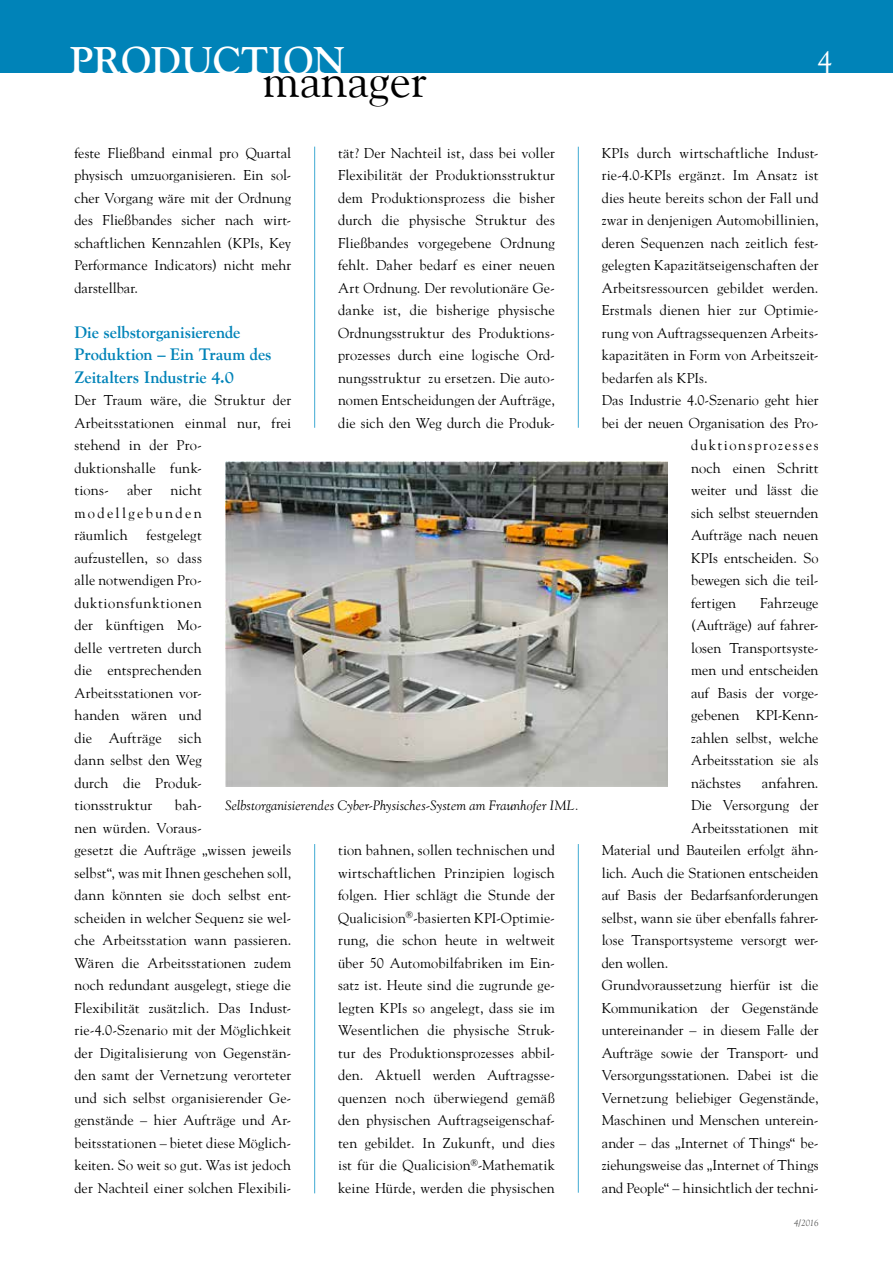
<style>
.page{position:relative;width:893px;height:1263px;background:#fff}
.page>*{position:absolute;margin:0;border:0;box-sizing:border-box;transform-origin:0 0}
.t1{font:47.7px "Goudy";color:#000}
.t2{font:700 38.4px "Goudy";color:#fff}
.t3{font:30px "Goudy";color:#fff}
.t4{font:700 16.5px/22.5px "Goudy";letter-spacing:-.005em;color:#0083b8}
.t5{font:14.25px/22.5px "Goudy";letter-spacing:.005em;color:#000;text-align:justify}
.t6{font:14.25px "Goudy";letter-spacing:.115em;color:#000}
.t7{font:italic 13.5px "Goudy";letter-spacing:.015em;color:#000}
.t8{font:italic 9px "Goudy";color:#565655}
</style>
<div class="page">
<div style="left:0;top:0;width:893px;height:72px;background:#0083b8"></div>
<hr style="left:314px;top:147px;width:1px;height:281px;background:#40aad3">
<hr style="left:578px;top:147px;width:1px;height:281px;background:#40aad3">
<img style="left:225px;top:461px;width:443px;height:325px">
<hr style="left:314px;top:844px;width:1px;height:349px;background:#40aad3">
<hr style="left:578px;top:844px;width:1px;height:349px;background:#40aad3">
<h2 class="t2" style="left:70px;top:38px;width:277px">production</h2>
<h1 class="t1" style="left:263px;top:51px;width:166px">manager</h1>
<p class="t5" style="left:338px;top:141px;width:218px">tät? Der Nachteil ist, dass bei voller Flexibilität der Produktionsstruktur dem Produktionsprozess die bisher durch die physische Struktur des Fließbandes vorgegebene Ordnung fehlt. Daher bedarf es einer neuen Art Ordnung. Der revolutionäre Ge&shy;danke ist, die bisherige physische Ordnungsstruktur des Produktions&shy;prozesses durch eine logische Ord&shy;nungsstruktur zu ersetzen. Die auto&shy;nomen Entscheidungen der Aufträge, die sich den Weg durch die Produk-</p>
<p class="t5" style="left:74px;top:141px;width:218px">feste Fließband einmal pro Quartal physisch umzuorganisieren. Ein sol&shy;cher Vorgang wäre mit der Ordnung des Fließbandes sicher nach wirt&shy;schaftlichen Kennzahlen (KPIs, Key Performance Indicators) nicht mehr darstellbar.</p>
<p class="t4" style="left:74px;top:321px;width:199px">Die selbstorganisierende<br>Produktion – Ein Traum des<br>Zeitalters Industrie 4.0</p>
<p class="t5" style="left:74px;top:389px;width:218px;text-align:left">Der Traum wäre, die Struktur der<br>Arbeitsstationen einmal nur, frei stehend in der Pro-<br>duktionshalle funk-<br>tions-</p>
<p class="t5" style="left:74px;top:479px;width:129px;text-indent:96px">nicht modellgebunden räumlich</p>
<p class="t5" style="left:127px;top:479px;width:27px">aber</p>
<p class="t5" style="left:74px;top:524px;width:129px;text-indent:72px">festgelegt aufzustellen, so dass alle notwendigen Pro&shy;duktionsfunktionen der künftigen Mo&shy;delle vertreten durch die entsprechenden Arbeitsstationen vor&shy;handen wären und die Aufträge sich dann selbst den Weg durch die Produk&shy;tionsstruktur</p>
<p class="t5" style="left:74px;top:794px;width:218px;text-align:left;text-indent:101px">bah-<br>nen würden. Voraus-<br>gesetzt die Aufträge „wissen jeweils selbst“, was mit Ihnen geschehen soll, dann könnten sie doch selbst ent&shy;scheiden in welcher Sequenz sie wel&shy;che Arbeitsstation wann passieren.<br>Wären die Arbeitsstationen zudem noch redundant ausgelegt, stiege die Flexibilität zusätzlich. Das Indust&shy;rie-4.0-Szenario mit der Möglichkeit der Digitalisierung von Gegenstän&shy;den samt der Vernetzung verorteter und sich selbst organisierender Ge&shy;genstände – hier Aufträge und Ar&shy;beitsstationen – bietet diese Möglich&shy;keiten. So weit so gut. Was ist jedoch der Nachteil einer solchen Flexibili-</p>
<p class="t7" style="left:225px;top:797px;width:355px">Selbstorganisierendes Cyber-Physisches-System am Fraunhofer IML.</p>
<p class="t5" style="left:338px;top:839px;width:218px">tion bahnen, sollen technischen und wirtschaftlichen Prinzipien logisch folgen. Hier schlägt die Stunde der Qualicision<sup>®</sup>-basierten KPI-Optimie&shy;rung, die schon heute in weltweit über 50 Automobilfabriken im Ein&shy;satz ist. Heute sind die zugrunde ge&shy;legten KPIs so angelegt, dass sie im Wesentlichen die physische Struk&shy;tur des Produktionsprozesses abbil&shy;den. Aktuell werden Auftragsse&shy;quenzen noch überwiegend gemäß den physischen Auftragseigenschaf&shy;ten gebildet. In Zukunft, und dies ist für die Qualicision<sup>®</sup>-Mathematik keine Hürde, werden die physischen</p>
<h3 class="t3" style="left:817px;top:43px;width:16px">4</h3>
<p class="t5" style="left:602px;top:141px;width:218px">KPIs durch wirtschaftliche Indust-</p>
<p class="t5" style="left:602px;top:164px;width:218px">rie-4.0-KPIs ergänzt. Im Ansatz ist</p>
<p class="t5" style="left:602px;top:186px;width:218px">dies heute bereits schon der Fall und</p>
<p class="t5" style="left:602px;top:209px;width:218px">zwar in denjenigen Automobillinien,</p>
<p class="t5" style="left:602px;top:231px;width:218px">deren Sequenzen nach zeitlich fest-</p>
<p class="t5" style="left:602px;top:254px;width:218px">gelegten Kapazitätseigenschaften der</p>
<p class="t5" style="left:602px;top:276px;width:218px">Arbeitsressourcen gebildet werden.</p>
<p class="t5" style="left:602px;top:299px;width:218px">Erstmals dienen hier zur Optimie-</p>
<p class="t5" style="left:602px;top:321px;width:218px">rung von Auftragssequenzen Arbeits-</p>
<p class="t5" style="left:602px;top:344px;width:218px">kapazitäten in Form von Arbeitszeit-</p>
<p class="t5" style="left:602px;top:366px;width:107px">bedarfen als KPIs.</p>
<p class="t5" style="left:602px;top:389px;width:218px">Das Industrie 4.0-Szenario geht hier</p>
<p class="t5" style="left:602px;top:411px;width:218px">bei der neuen Organisation des Pro-</p>
<p class="t6" style="left:691px;top:436px;width:129px">duktionsprozesses</p>
<p class="t5" style="left:691px;top:456px;width:129px">noch einen Schritt</p>
<p class="t5" style="left:691px;top:479px;width:129px">weiter und lässt die</p>
<p class="t5" style="left:691px;top:501px;width:129px">sich selbst steuernden</p>
<p class="t5" style="left:691px;top:524px;width:129px">Aufträge nach neuen</p>
<p class="t5" style="left:691px;top:546px;width:129px">KPIs entscheiden. So</p>
<p class="t5" style="left:691px;top:569px;width:129px">bewegen sich die teil-</p>
<p class="t5" style="left:691px;top:591px;width:46px">fertigen</p>
<p class="t5" style="left:691px;top:591px;width:129px;text-indent:69px">Fahrzeuge (Aufträge) auf fahrer&shy;losen Transportsyste&shy;men und entscheiden auf Basis der vorge&shy;gebenen KPI-Kenn&shy;zahlen selbst, welche Arbeitsstation sie als nächstes</p>
<p class="t5" style="left:762px;top:771px;width:58px">anfahren.</p>
<p class="t5" style="left:691px;top:794px;width:129px">Die Versorgung der</p>
<p class="t5" style="left:691px;top:816px;width:129px">Arbeitsstationen mit</p>
<p class="t5" style="left:602px;top:839px;width:218px">Material und Bauteilen erfolgt ähn-</p>
<p class="t5" style="left:602px;top:861px;width:218px">lich. Auch die Stationen entscheiden</p>
<p class="t5" style="left:602px;top:884px;width:218px">auf Basis der Bedarfsanforderungen</p>
<p class="t5" style="left:602px;top:906px;width:218px">selbst, wann sie über ebenfalls fahrer-</p>
<p class="t5" style="left:602px;top:929px;width:218px">lose Transportsysteme versorgt wer-</p>
<p class="t5" style="left:602px;top:951px;width:68px">den wollen.</p>
<p class="t5" style="left:602px;top:974px;width:218px">Grundvoraussetzung hierfür ist die</p>
<p class="t5" style="left:602px;top:996px;width:218px">Kommunikation der Gegenstände</p>
<p class="t5" style="left:602px;top:1019px;width:218px">untereinander – in diesem Falle der</p>
<p class="t5" style="left:602px;top:1041px;width:218px">Aufträge sowie der Transport- und</p>
<p class="t5" style="left:602px;top:1064px;width:218px">Versorgungsstationen. Dabei ist die</p>
<p class="t5" style="left:602px;top:1086px;width:218px">Vernetzung beliebiger Gegenstände,</p>
<p class="t5" style="left:602px;top:1109px;width:218px">Maschinen und Menschen unterein-</p>
<p class="t5" style="left:602px;top:1131px;width:218px">ander – das „Internet of Things“ be-</p>
<p class="t5" style="left:602px;top:1154px;width:218px">ziehungsweise das „Internet of Things</p>
<p class="t5" style="left:602px;top:1176px;width:218px">and People“ – hinsichtlich der techni-</p>
<p class="t8" style="left:794px;top:1218px;width:26px">4/2016</p>
</div>
